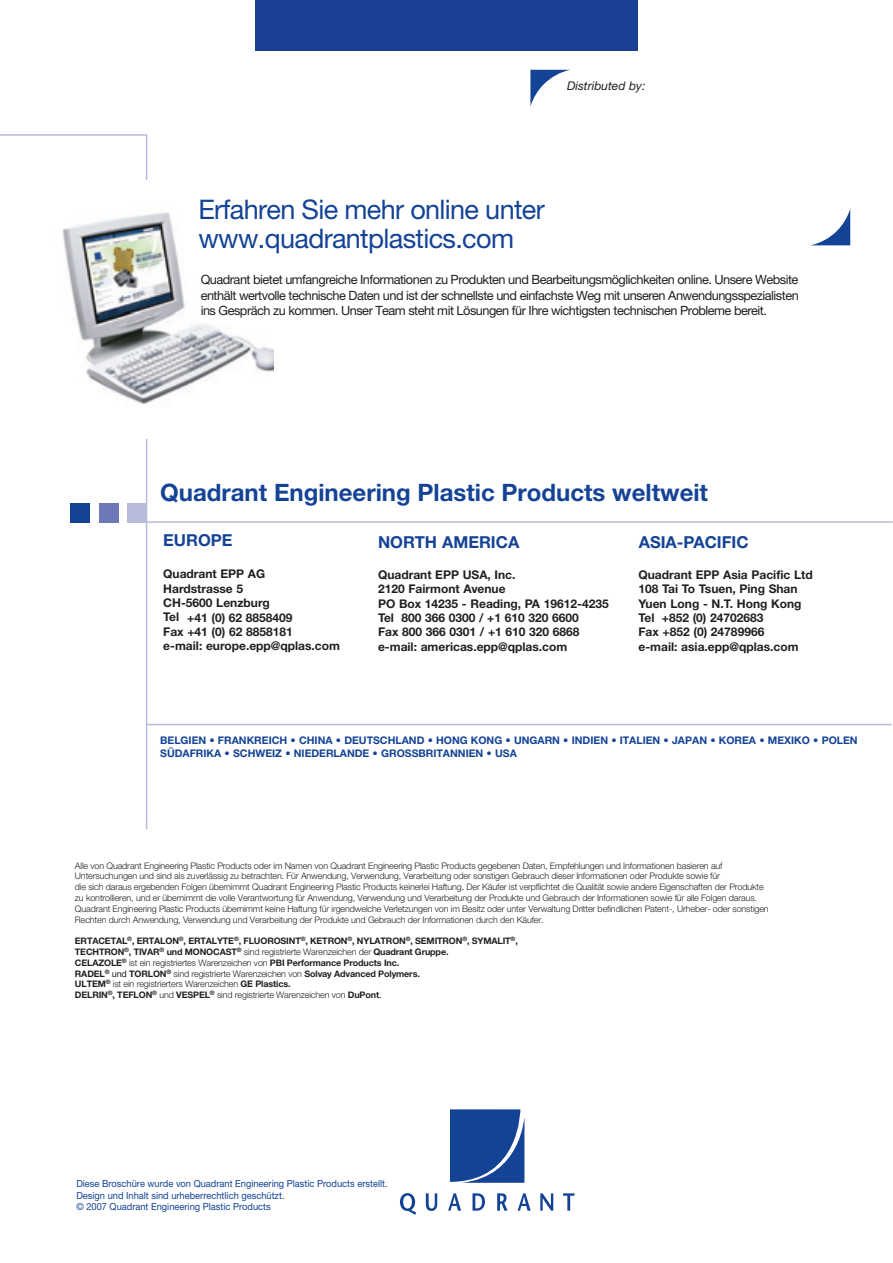
<style>
.page{position:relative;width:893px;height:1263px;background:#fff}
.page>*{position:absolute;margin:0;border:0;box-sizing:border-box;transform-origin:0 0}
.t1{font:27px/28.5px "Helvetica Neue";letter-spacing:-.025em;color:#144396}
.t2{font:700 24px "Helvetica Neue";color:#144396}
.t3{font:700 16.5px "Helvetica Neue";color:#144396}
.t4{font:12.75px/15.3px "Helvetica Neue";letter-spacing:-.04em;color:#231f20;text-align:justify}
.t5{font:700 12px/14.4px "Helvetica Neue";color:#231f20}
.t6{font:italic 12px "Helvetica Neue";color:#231f20}
.t7{font:700 10.5px/12.6px "Helvetica Neue";color:#144396}
.t8{font:9.75px/11.7px "Helvetica Neue";color:#144396;scale:.95 1}
.t9{font:300 9px/10.8px "Helvetica Neue";letter-spacing:-.015em;color:#231f20}
.t10{font:700 9px/10.8px "Helvetica Neue";letter-spacing:-.015em;color:#231f20}
.s1{font-weight:300}
.s2{font-weight:400}
</style>
<div class="page">
<svg style="left:0;top:134px;width:148px;height:696px"></svg>
<img style="left:16px;top:180px;width:258px;height:258px">
<div style="left:99px;top:504px;width:19px;height:19px;background:#6e78b7"></div>
<div style="left:71px;top:504px;width:19px;height:19px;background:#144396"></div>
<div style="left:127px;top:504px;width:19px;height:19px;background:#b8bbdc"></div>
<hr style="left:146px;top:521px;width:747px;height:2px;background:#b8bbdc">
<hr style="left:146px;top:724px;width:746px;height:1px;background:#b8bbdc">
<svg style="left:530px;top:70px;width:39px;height:36px"></svg>
<svg style="left:812px;top:209px;width:38px;height:36px"></svg>
<svg style="left:450px;top:1109px;width:74px;height:74px;background:#25519d"></svg>
<svg style="left:400px;top:1193px;width:16px;height:22px"></svg>
<svg style="left:426px;top:1193px;width:11px;height:18px"></svg>
<svg style="left:448px;top:1193px;width:13px;height:18px"></svg>
<svg style="left:472px;top:1193px;width:13px;height:18px"></svg>
<svg style="left:497px;top:1193px;width:10px;height:18px"></svg>
<svg style="left:518px;top:1193px;width:13px;height:18px"></svg>
<svg style="left:540px;top:1193px;width:13px;height:18px"></svg>
<svg style="left:563px;top:1193px;width:11px;height:18px"></svg>
<div style="left:255px;top:0;width:383px;height:51px;background:#1b3f94"></div>
<h3 class="t6" style="left:567px;top:81px;width:80px">Distributed by:</h3>
<h1 class="t1" style="left:198px;top:198px;width:348px">Erfahren Sie mehr online unter www.quadrantplastics.com</h1>
<p class="t4" style="left:201px;top:273px;width:600px">Quadrant bietet umfangreiche Informationen zu Produkten und Bearbeitungsmöglichkeiten online. Unsere Website enthält wertvolle technische Daten und ist der schnellste und einfachste Weg mit unseren Anwendungsspezialisten ins Gespräch zu kommen. Unser Team steht mit Lösungen für Ihre wichtigsten technischen Probleme bereit.</p>
<h2 class="t2" style="left:160px;top:484px;width:549px">Quadrant Engineering Plastic Products weltweit</h2>
<h3 class="t3" style="left:163px;top:534px;width:71px">EUROPE</h3>
<h3 class="t3" style="left:378px;top:536px;width:143px">NORTH AMERICA</h3>
<h3 class="t3" style="left:639px;top:536px;width:111px">ASIA-PACIFIC</h3>
<h3 class="t5" style="left:163px;top:568px;width:178px">Quadrant EPP AG<br>Hardstrasse 5<br>CH-5600 Lenzburg<br>Tel +41 (0) 62 8858409<br>Fax +41 (0) 62 8858181<br>e-mail: europe.epp@qplas.com</h3>
<h3 class="t5" style="left:378px;top:568px;width:232px">Quadrant EPP USA, Inc.<br>2120 Fairmont Avenue<br>PO Box 14235 - Reading, PA 19612-4235<br>Tel 800 366 0300 / +1 610 320 6600<br>Fax 800 366 0301 / +1 610 320 6868 e-mail: americas.epp@qplas.com</h3>
<h3 class="t5" style="left:638px;top:568px;width:176px">Quadrant EPP Asia Pacific Ltd<br>108 Tai To Tsuen, Ping Shan<br>Yuen Long - N.T. Hong Kong<br>Tel +852 (0) 24702683<br>Fax +852 (0) 24789966<br>e-mail: asia.epp@qplas.com</h3>
<p class="t7" style="left:160px;top:735px;width:699px">BELGIEN • FRANKREICH • CHINA • DEUTSCHLAND • HONG KONG • UNGARN • INDIEN • ITALIEN • JAPAN • KOREA • MEXIKO • POLEN<br>SÜDAFRIKA • SCHWEIZ • NIEDERLANDE • GROSSBRITANNIEN • USA</p>
<p class="t9" style="left:75px;top:861px;width:695px">Alle von Quadrant Engineering Plastic Products oder im Namen von Quadrant Engineering Plastic Products gegebenen Daten, Empfehlungen und Informationen basieren auf Untersuchungen und sind als zuverlässig zu betrachten. Für Anwendung, Verwendung, Verarbeitung oder sonstigen Gebrauch dieser Informationen oder Produkte sowie für<br>die sich daraus ergebenden Folgen übernimmt Quadrant Engineering Plastic Products keinerlei Haftung. Der Käufer ist verpflichtet die Qualität sowie andere Eigenschaften der Produkte zu kontrollieren, und er übernimmt die volle Verantwortung für Anwendung, Verwendung und Verarbeitung der Produkte und Gebrauch der Informationen sowie für alle Folgen daraus.<br>Quadrant Engineering Plastic Products übernimmt keine Haftung für irgendwelche Verletzungen von im Besitz oder unter Verwaltung Dritter befindlichen Patent-, Urheber- oder sonstigen Rechten durch Anwendung, Verwendung und Verarbeitung der Produkte und Gebrauch der Informationen durch den Käufer.</p>
<p class="t10" style="left:75px;top:936px;width:444px">ERTACETAL<sup>®</sup>, ERTALON<sup>®</sup>, ERTALYTE<sup>®</sup>, FLUOROSINT<sup>®</sup>, KETRON<sup>®</sup>, NYLATRON<sup>®</sup>, SEMITRON<sup>®</sup>, SYMALIT<sup>®</sup>, TECHTRON<sup>®</sup>, TIVAR<sup>®</sup> und MONOCAST<sup>®</sup> <span class="s1">sind registrierte Warenzeichen der</span> Quadrant Gruppe.<br>CELAZOLE<sup>®</sup> <span class="s1">ist ein registriertes Warenzeichen von</span> PBI Performance Products Inc.<br>RADEL<sup>®</sup> <span class="s2">und</span> TORLON<sup>®</sup> <span class="s1">sind registrierte Warenzeichen von</span> Solvay Advanced Polymers.<br>ULTEM<sup>®</sup> <span class="s1">ist ein registrierters Warenzeichen</span> GE Plastics.<br>DELRIN<sup>®</sup>, TEFLON<sup>®</sup> <span class="s1">und</span> VESPEL<sup>®</sup> <span class="s1">sind registrierte Warenzeichen von</span> DuPont<span class="s2">.</span></p>
<p class="t8" style="left:76px;top:1178px;width:329px">Diese Broschüre wurde von Quadrant Engineering Plastic Products erstellt.<br>Design und Inhalt sind urheberrechtlich geschützt.<br>© 2007 Quadrant Engineering Plastic Products</p>
</div>
